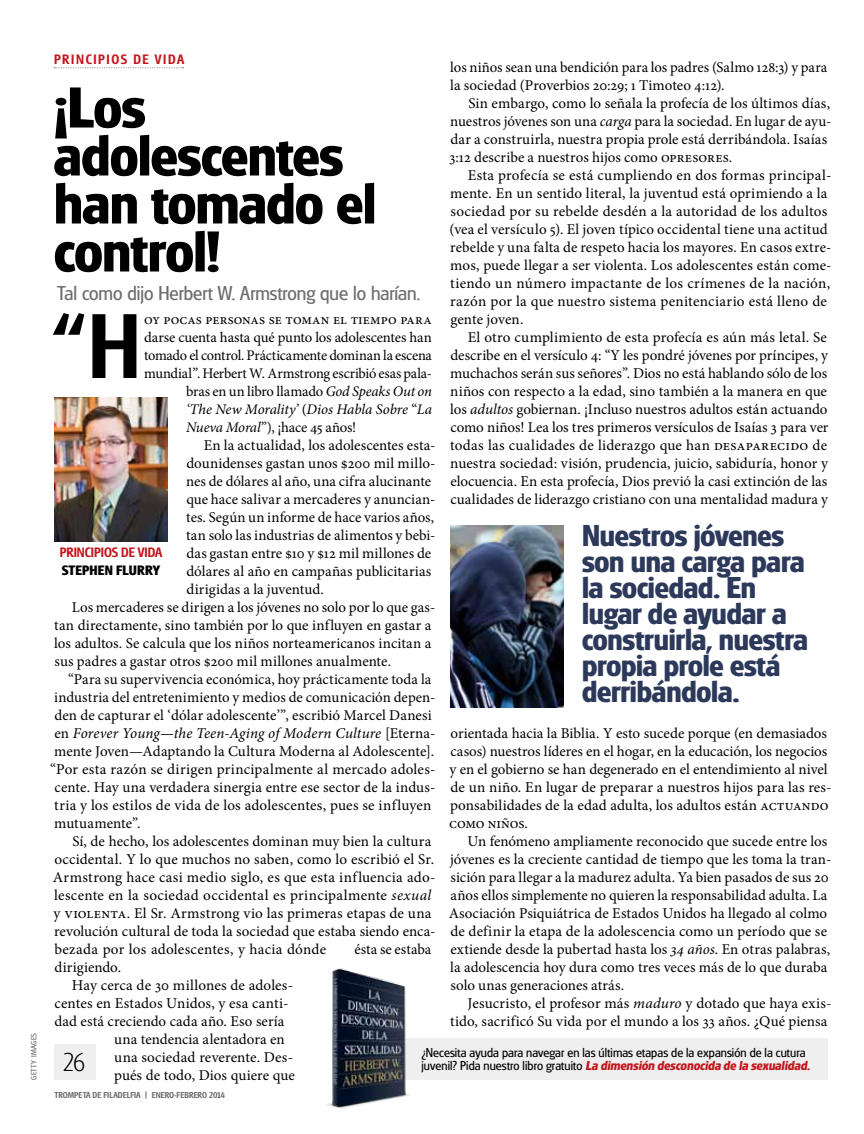
<style>
.page{position:relative;width:864px;height:1134px;background:#fff}
.page>*{position:absolute;margin:0;border:0;box-sizing:border-box;transform-origin:0 0}
.t1{font:500 95.7px "Glasgow Pro";color:#000}
.t2{font:700 60px/48px "Glasgow Pro";letter-spacing:-.01em;color:#000}
.t3{font:700 31.5px/26px "Glasgow Pro";letter-spacing:-.005em;color:#2c395b}
.t4{font:300 27px "Glasgow Pro";color:#000}
.t5{font:21px "Glasgow Pro";color:#6d6e71}
.t6{font:15px/18px "Minion Pro";color:#000}
.t7{font:italic 15px "Minion Pro";letter-spacing:-.005em;color:#000}
.t8{font:14.7px "Minion Pro";color:#000}
.t9{font:italic 14.7px "Minion Pro";color:#000}
.t10{font:500 14.25px "Glasgow Pro";color:#c4161c}
.t11{font:500 14.25px "Glasgow Pro";letter-spacing:.11em;color:#c4161c}
.t12{font:700 14.25px "Glasgow Pro";color:#000}
.t13{font:13.5px/13.5px "Glasgow Pro";letter-spacing:.005em;color:#000}
.t14{font:500 9px "Glasgow Pro";color:#6d6e71}
.t15{font:8.1px "Glasgow Pro";letter-spacing:.035em;color:#6d6e71;scale:1.04 1}
.s1{font-style:italic}
.s2{font-style:normal}
.s3{font-weight:700;font-style:italic;color:#c4161c}
</style>
<div class="page">
<div style="left:54px;top:1044px;width:42px;height:36px;background:#efeff0"></div>
<img style="left:54px;top:398px;width:114px;height:144px">
<svg style="left:54px;top:67px;width:129px;height:1px"></svg>
<img style="left:450px;top:525px;width:114px;height:183px">
<div style="left:366px;top:1038px;width:462px;height:42px;background:#efeff0"></div>
<img style="left:327px;top:968px;width:83px;height:140px">
<p class="t15" style="left:29px;top:1080px;width:47px;rotate:-90deg">getty images</p>
<p class="t11" style="left:54px;top:51px;width:132px">PRINCIPIOS DE VIDA</p>
<p class="t6" style="left:450px;top:58px;width:379px">los niños sean una bendición para los padres (Salmo 128:3) y para la sociedad (Proverbios 20:29; 1 Timoteo 4:12).</p>
<p class="t6" style="left:450px;top:94px;width:383px;text-indent:19px">Sin embargo, como lo señala la profecía de los últimos días, nuestros jóvenes son una <span class="s1">carga</span> para la sociedad. En lugar de ayu&shy;dar a construirla, nuestra propia prole está derribándola. Isaías 3:12 describe a nuestros hijos como opresores.</p>
<p class="t6" style="left:450px;top:166px;width:383px;text-indent:18px">Esta profecía se está cumpliendo en dos formas principal&shy;mente. En un sentido literal, la juventud está oprimiendo a la sociedad por su rebelde desdén a la autoridad de los adultos (vea el versículo 5). El joven típico occidental tiene una actitud rebelde y una falta de respeto hacia los mayores. En casos extre&shy;mos, puede llegar a ser violenta. Los adolescentes están come&shy;tiendo un número impactante de los crímenes de la nación, razón por la que nuestro sistema penitenciario está lleno de gente joven.</p>
<p class="t6" style="left:450px;top:328px;width:380px;text-align:justify;text-indent:17px">El otro cumplimiento de esta profecía es aún más letal. Se describe en el versículo 4: “Y les pondré jóvenes por príncipes, y muchachos serán sus señores”. Dios no está hablando sólo de los niños con respecto a la edad, sino también a la manera en que los <span class="s1">adultos</span> gobiernan. ¡Incluso nuestros adultos están actuando como niños! Lea los tres primeros versículos de Isaías 3 para ver todas las cualidades de liderazgo que han desaparecido de nuestra sociedad: visión, prudencia, juicio, sabiduría, honor y elocuencia. En esta profecía, Dios previó la casi extinción de las cualidades de liderazgo cristiano con una mentalidad madura y</p>
<h2 class="t2" style="left:54px;top:84px;width:324px">¡Los adolescentes han tomado el control!</h2>
<h3 class="t5" style="left:57px;top:281px;width:365px">Tal como dijo Herbert W. Armstrong que lo harían.</h3>
<h1 class="t1" style="left:54px;top:290px;width:88px">“H</h1>
<p class="t8" style="left:144px;top:309px;width:289px">oy pocas personas se toman el tiempo para</p>
<p class="t8" style="left:144px;top:327px;width:289px">darse cuenta hasta qué punto los adolescentes han</p>
<p class="t8" style="left:144px;top:345px;width:289px">tomado el control. Prácticamente dominan la escena</p>
<p class="t8" style="left:144px;top:363px;width:289px">mundial”. Herbert W. Armstrong escribió esas pala-</p>
<p class="t8" style="left:186px;top:381px;width:248px">bras en un libro llamado <span class="s1">God Speaks Out on</span></p>
<p class="t9" style="left:186px;top:399px;width:247px">‘The New Morality’ <span class="s2">(</span>Dios Habla Sobre <span class="s2">“</span>La</p>
<p class="t8" style="left:186px;top:417px;width:172px"><span class="s1">Nueva Moral</span>”), ¡hace 45 años!</p>
<p class="t6" style="left:204px;top:436px;width:233px">En la actualidad, los adolescentes esta-</p>
<p class="t6" style="left:186px;top:454px;width:251px">dounidenses gastan unos $200 mil millo-</p>
<p class="t6" style="left:186px;top:472px;width:247px">nes de dólares al año, una cifra alucinante</p>
<p class="t6" style="left:186px;top:490px;width:251px">que hace salivar a mercaderes y anuncian-</p>
<p class="t6" style="left:186px;top:508px;width:249px">tes. Según un informe de hace varios años,</p>
<p class="t6" style="left:186px;top:526px;width:251px">tan solo las industrias de alimentos y bebi-</p>
<p class="t6" style="left:186px;top:544px;width:246px">das gastan entre $10 y $12 mil millones de</p>
<p class="t6" style="left:186px;top:562px;width:246px">dólares al año en campañas publicitarias</p>
<p class="t6" style="left:186px;top:580px;width:139px">dirigidas a la juventud.</p>
<p class="t6" style="left:72px;top:598px;width:365px">Los mercaderes se dirigen a los jóvenes no solo por lo que gas-</p>
<p class="t6" style="left:54px;top:616px;width:379px">tan directamente, sino también por lo que influyen en gastar a</p>
<p class="t6" style="left:54px;top:634px;width:379px">los adultos. Se calcula que los niños norteamericanos incitan a</p>
<p class="t6" style="left:55px;top:652px;width:338px">sus padres a gastar otros $200 mil millones anualmente.</p>
<p class="t6" style="left:68px;top:670px;width:365px">“Para su supervivencia económica, hoy prácticamente toda la</p>
<p class="t6" style="left:54px;top:688px;width:383px">industria del entretenimiento y medios de comunicación depen-</p>
<p class="t6" style="left:54px;top:706px;width:379px">den de capturar el ‘dólar adolescente’”, escribió Marcel Danesi</p>
<p class="t7" style="left:54px;top:723px;width:383px"><span class="s2">en</span> Forever Young—the Teen-Aging of Modern Culture <span class="s2">[Eterna-</span></p>
<p class="t6" style="left:54px;top:742px;width:381px">mente Joven—Adaptando la Cultura Moderna al Adolescente].</p>
<p class="t6" style="left:50px;top:760px;width:387px">“Por esta razón se dirigen principalmente al mercado adoles-</p>
<p class="t6" style="left:54px;top:778px;width:383px">cente. Hay una verdadera sinergia entre ese sector de la indus-</p>
<p class="t6" style="left:54px;top:796px;width:379px">tria y los estilos de vida de los adolescentes, pues se influyen</p>
<p class="t6" style="left:54px;top:814px;width:88px">mutuamente”.</p>
<p class="t6" style="left:72px;top:832px;width:360px">Sí, de hecho, los adolescentes dominan muy bien la cultura</p>
<p class="t6" style="left:54px;top:850px;width:381px">occidental. Y lo que muchos no saben, como lo escribió el Sr.</p>
<p class="t6" style="left:53px;top:868px;width:384px">Armstrong hace casi medio siglo, es que esta influencia ado-</p>
<p class="t6" style="left:54px;top:886px;width:379px">lescente en la sociedad occidental es principalmente <span class="s1">sexual</span></p>
<p class="t6" style="left:54px;top:904px;width:379px">y violenta. El Sr. Armstrong vio las primeras etapas de una</p>
<p class="t6" style="left:54px;top:922px;width:383px">revolución cultural de toda la sociedad que estaba siendo enca-</p>
<p class="t6" style="left:54px;top:940px;width:273px">bezada por los adolescentes, y hacia dónde</p>
<p class="t6" style="left:354px;top:940px;width:78px">ésta se estaba</p>
<p class="t6" style="left:54px;top:958px;width:68px">dirigiendo.</p>
<p class="t6" style="left:72px;top:976px;width:223px">Hay cerca de 30 millones de adoles-</p>
<p class="t6" style="left:54px;top:994px;width:236px">centes en Estados Unidos, y esa canti-</p>
<p class="t6" style="left:54px;top:1012px;width:232px">dad está creciendo cada año. Eso sería</p>
<p class="t6" style="left:114px;top:1030px;width:172px">una tendencia alentadora en</p>
<p class="t6" style="left:114px;top:1048px;width:180px">una sociedad reverente. Des-</p>
<p class="t6" style="left:114px;top:1066px;width:182px">pués de todo, Dios quiere que</p>
<h3 class="t3" style="left:582px;top:523px;width:228px">Nuestros jóvenes son una carga para la sociedad. En lugar de ayudar a construirla, nuestra propia prole está derribándola.</h3>
<p class="t10" style="left:60px;top:544px;width:104px">PRINCIPIOS DE VIDA</p>
<p class="t12" style="left:62px;top:562px;width:16px">Stephen</p>
<p class="t12" style="left:116px;top:562px;width:16px">Flurry</p>
<p class="t6" style="left:449px;top:724px;width:384px">orientada hacia la Biblia. Y esto sucede porque (en demasiados casos) nuestros líderes en el hogar, en la educación, los negocios y en el gobierno se han degenerado en el entendimiento al nivel de un niño. En lugar de preparar a nuestros hijos para las res&shy;ponsabilidades de la edad adulta, los adultos están actuando como niños.</p>
<p class="t6" style="left:449px;top:832px;width:384px;text-indent:19px">Un fenómeno ampliamente reconocido que sucede entre los jóvenes es la creciente cantidad de tiempo que les toma la tran&shy;sición para llegar a la madurez adulta. Ya bien pasados de sus 20 años ellos simplemente no quieren la responsabilidad adulta. La Asociación Psiquiátrica de Estados Unidos ha llegado al colmo de definir la etapa de la adolescencia como un período que se extiende desde la pubertad hasta los <span class="s1">34 años</span>. En otras palabras, la adolescencia hoy dura como tres veces más de lo que duraba solo unas generaciones atrás.</p>
<p class="t6" style="left:450px;top:994px;width:383px;text-align:right">Jesucristo, el profesor más <span class="s1">maduro</span> y dotado que haya exis&shy;tido, sacrificó Su vida por el mundo a los 33 años. ¿Qué piensa</p>
<p class="t13" style="left:422px;top:1046px;width:393px">¿Necesita ayuda para navegar en las últimas etapas de la expansión de la cutura<br>j u v e n i l ? P i d a n u e s t r o l i b r o g r a t u i t o <span class="s3">La dimensión desconocida de la sexualidad.</span></p>
<h3 class="t4" style="left:63px;top:1047px;width:23px">26</h3>
<p class="t14" style="left:54px;top:1090px;width:172px">TROMPETA DE FILADELFIA | ENERO-FEBRERO 2014</p>
</div>
